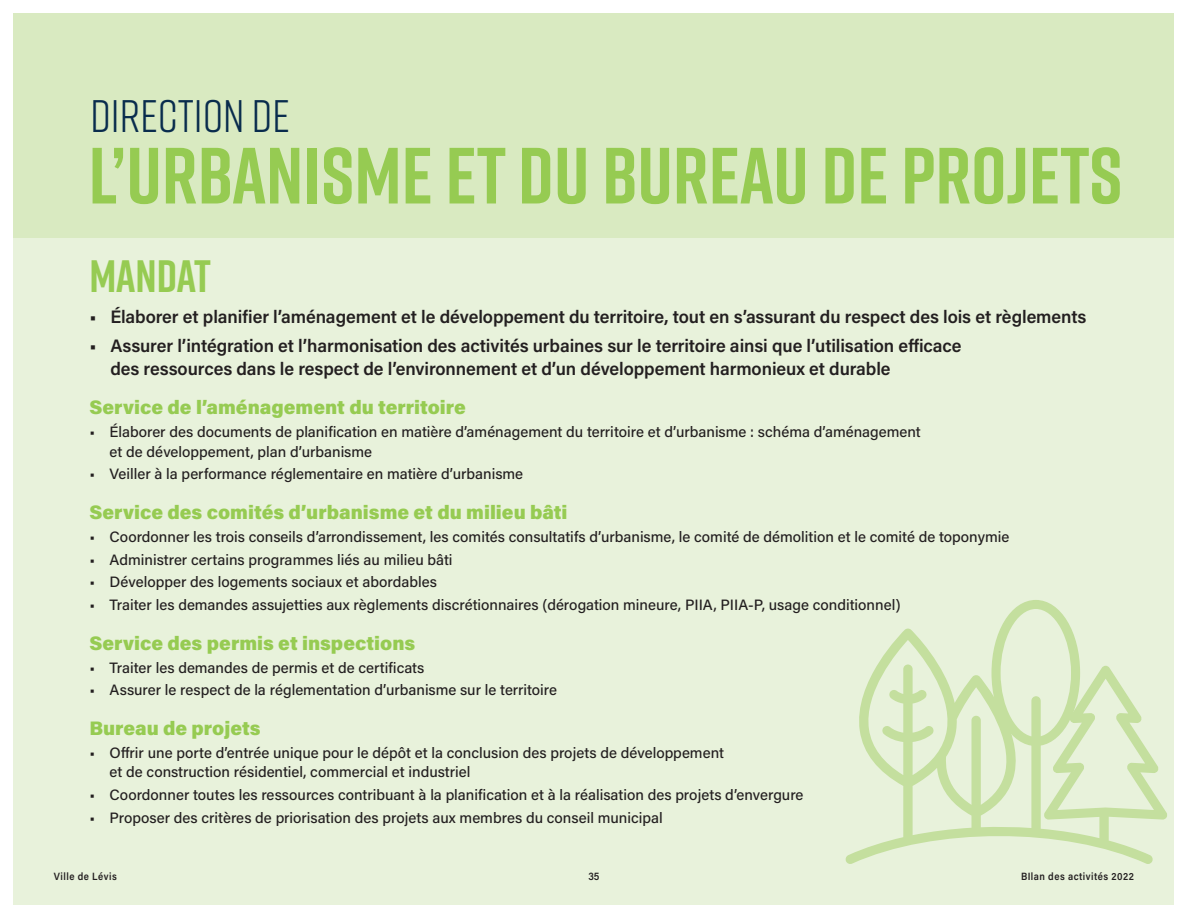
<style>
.page{position:relative;width:1188px;height:918px;background:#fff}
.page>*{position:absolute;margin:0;border:0;box-sizing:border-box;transform-origin:0 0}
.t1{font:700 79.5px "Rift";color:#96cb52}
.t2{font:45.6px "Rift";color:#092c4d}
.t3{font:700 45.3px "Rift";color:#96cb52}
.t4{font:900 19.5px "Acumin Pro";color:#96cb52}
.t5{font:600 18px/22.5px "Acumin Pro";letter-spacing:-.005em;color:#231f20}
.t6{font:500 15px/19.5px "Acumin Pro";color:#231f20}
.t7{font:600 10.5px "Acumin Pro";letter-spacing:.05em;color:#231f20;scale:.9 1}
</style>
<div class="page">
<div style="left:13px;top:15px;width:1161px;height:889px;background:#e8f2db"></div>
<div style="left:14px;top:14px;width:1160px;height:224px;background:#d9eac1"></div>
<svg style="left:1001px;top:600px;width:166px;height:220px"></svg>
<svg style="left:845px;top:628px;width:308px;height:236px"></svg>
<h2 class="t2" style="left:90px;top:84px;width:201px">DIRECTION DE</h2>
<h1 class="t1" style="left:89px;top:119px;width:1035px">L’URBANISME ET DU BUREAU DE PROJETS</h1>
<h3 class="t3" style="left:89px;top:244px;width:123px">MANDAT</h3>
<p class="t5" style="left:89px;top:305px;width:999px">• Élaborer et planifier l’aménagement et le développement du territoire, tout en s’assurant du respect des lois et règlements</p>
<p class="t5" style="left:110px;top:334px;width:853px;text-indent:-21px">• Assurer l’intégration et l’harmonisation des activités urbaines sur le territoire ainsi que l’utilisation efficace des ressources dans le respect de l’environnement et d’un développement harmonieux et durable</p>
<h3 class="t4" style="left:89px;top:394px;width:378px">Service de l’aménagement du territoire</h3>
<p class="t6" style="left:110px;top:422px;width:813px;text-indent:-20px">• Élaborer des documents de planification en matière d’aménagement du territoire et d’urbanisme : schéma d’aménagement et de développement, plan d’urbanisme</p>
<p class="t6" style="left:89px;top:464px;width:435px">• Veiller à la performance réglementaire en matière d’urbanisme</p>
<h3 class="t4" style="left:89px;top:499px;width:480px">Service des comités d’urbanisme et du milieu bâti</h3>
<p class="t6" style="left:89px;top:526px;width:922px">• Coordonner les trois conseils d’arrondissement, les comités consultatifs d’urbanisme, le comité de démolition et le comité de toponymie</p>
<p class="t6" style="left:89px;top:549px;width:365px">• Administrer certains programmes liés au milieu bâti</p>
<p class="t6" style="left:89px;top:572px;width:349px">• Développer des logements sociaux et abordables</p>
<p class="t6" style="left:89px;top:595px;width:813px">• Traiter les demandes assujetties aux règlements discrétionnaires (dérogation mineure, PIIA, PIIA-P, usage conditionnel)</p>
<h3 class="t4" style="left:89px;top:629px;width:327px">Service des permis et inspections</h3>
<p class="t6" style="left:89px;top:657px;width:337px">• Traiter les demandes de permis et de certificats</p>
<p class="t6" style="left:89px;top:680px;width:469px">• Assurer le respect de la réglementation d’urbanisme sur le territoire</p>
<h3 class="t4" style="left:89px;top:715px;width:173px">Bureau de projets</h3>
<p class="t6" style="left:110px;top:742px;width:616px;text-indent:-20px">• Offrir une porte d’entrée unique pour le dépôt et la conclusion des projets de développement et de construction résidentiel, commercial et industriel</p>
<p class="t6" style="left:89px;top:785px;width:716px">• Coordonner toutes les ressources contribuant à la planification et à la réalisation des projets d’envergure</p>
<p class="t6" style="left:89px;top:807px;width:575px">• Proposer des critères de priorisation des projets aux membres du conseil municipal</p>
<p class="t7" style="left:54px;top:869px;width:71px">Ville de Lévis</p>
<p class="t7" style="left:1021px;top:869px;width:127px">BIlan des activités 2022</p>
<p class="t7" style="left:588px;top:869px;width:14px">35</p>
</div>
